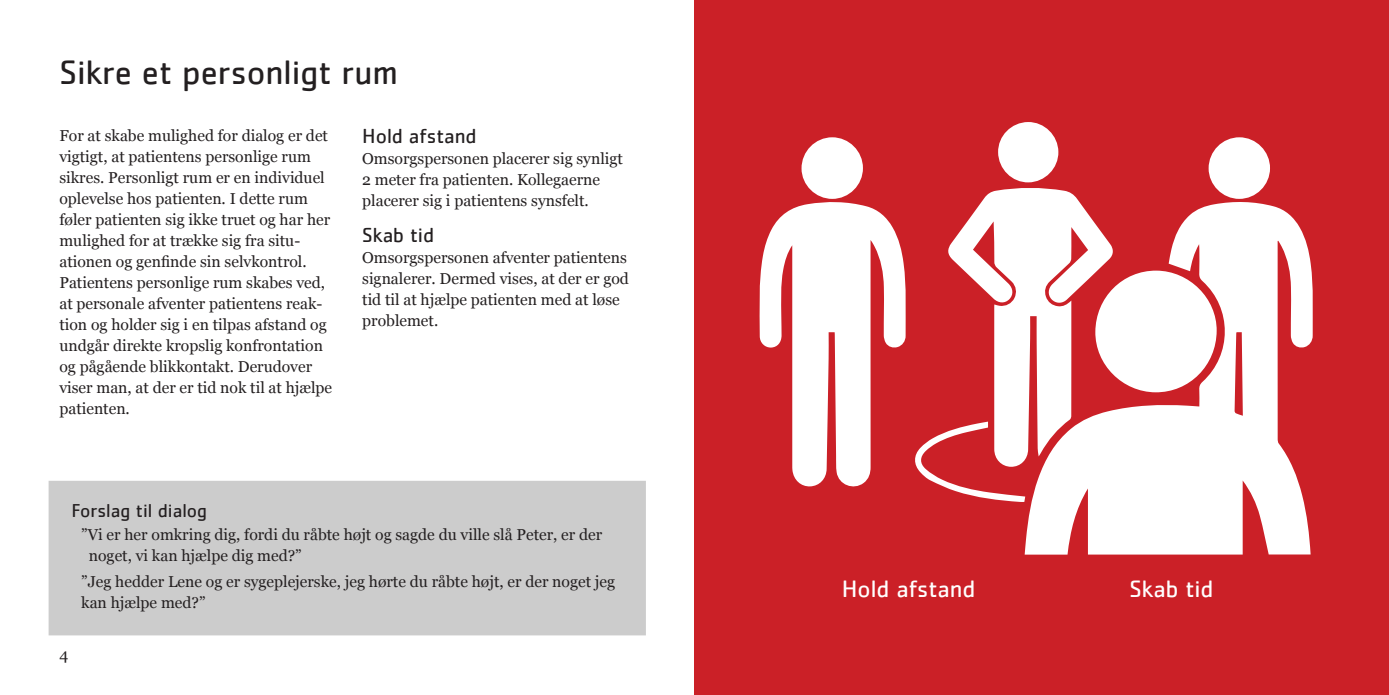
<style>
.page{position:relative;width:1389px;height:695px;background:#fff}
.page>*{position:absolute;margin:0;border:0;box-sizing:border-box;transform-origin:0 0}
.Overskrift{font:35px "Cachet";color:#231f20}
.Figur_-_under_oversk{font:24.5px "Cachet";color:#fff}
.Overskrift-2{font:21px "Cachet";color:#231f20}
.Hj_lpedialog{font:19.25px "Cachet";color:#231f20}
.P_-_Br_dtekst{font:15.75px/21px "Georgia";color:#231f20}
.Overskrift-3{font:15.75px/21px "Georgia";color:#231f20}
.Hj_lpedialog-2{font:15.75px/21px "Georgia";color:#231f20}
</style>
<div class="page">
<div style="left:60px;top:492px;width:575px;height:132px;background:#ccc"></div>
<div style="left:49px;top:480px;width:597px;height:155px;border:23px solid #ccc"></div>
<div style="left:694px;top:0;width:695px;height:694px;background:#cb2027"></div>
<svg style="left:1025px;top:202px;width:288px;height:352px;fill:#fff"></svg>
<svg style="left:759px;top:202px;width:147px;height:285px;fill:#fff"></svg>
<svg style="left:948px;top:188px;width:166px;height:279px;fill:#fff"></svg>
<div style="left:1095px;top:270px;width:122px;height:122px;background:#fff;border-radius:50%"></div>
<div style="left:801px;top:137px;width:62px;height:62px;background:#fff;border-radius:50%"></div>
<div style="left:1209px;top:137px;width:61px;height:62px;background:#fff;border-radius:50%"></div>
<div style="left:998px;top:122px;width:61px;height:61px;background:#fff;border-radius:50%"></div>
<svg style="left:915px;top:421px;width:110px;height:81px"></svg>
<p class="Overskrift" style="left:59px;top:52px;width:340px">Sikre et personligt rum</p>
<p class="P_-_Br_dtekst" style="left:59px;top:124px;width:274px">For at skabe mulighed for dialog er det vigtigt, at patientens personlige rum sikres. Personligt rum er en individuel oplevelse hos patienten. I dette rum føler patienten sig ikke truet og har her mulighed for at trække sig fra situ&shy;ationen og genfinde sin selvkontrol.<br>Patientens personlige rum skabes ved, at personale afventer patientens reak&shy;tion og holder sig i en tilpas afstand og undgår direkte kropslig konfrontation og pågående blikkontakt. Derudover viser man, at der er tid nok til at hjælpe patienten.</p>
<p class="Overskrift-2" style="left:362px;top:124px;width:116px">Hold afstand</p>
<p class="Overskrift-3" style="left:362px;top:148px;width:262px">Omsorgspersonen placerer sig synligt<br>2 meter fra patienten. Kollegaerne placerer sig i patientens synsfelt.</p>
<p class="Overskrift-2" style="left:362px;top:222px;width:73px">Skab tid</p>
<p class="Overskrift-3" style="left:362px;top:246px;width:268px">Omsorgspersonen afventer patientens signalerer. Dermed vises, at der er god tid til at hjælpe patienten med at løse problemet.</p>
<p class="Hj_lpedialog" style="left:71px;top:499px;width:137px">Forslag til dialog</p>
<p class="Hj_lpedialog-2" style="left:89px;top:523px;width:515px;text-indent:-8px">”Vi er her omkring dig, fordi du råbte højt og sagde du ville slå Peter, er der noget, vi kan hjælpe dig med?”</p>
<p class="Hj_lpedialog-2" style="left:81px;top:570px;width:535px">”Jeg hedder Lene og er sygeplejerske, jeg hørte du råbte højt, er der noget jeg kan hjælpe med?”</p>
<p class="Figur_-_under_oversk" style="left:842px;top:574px;width:135px">Hold afstand</p>
<p class="Figur_-_under_oversk" style="left:1129px;top:574px;width:85px">Skab tid</p>
<p class="P_-_Br_dtekst" style="left:60px;top:643px;width:10px">4</p>
</div>
